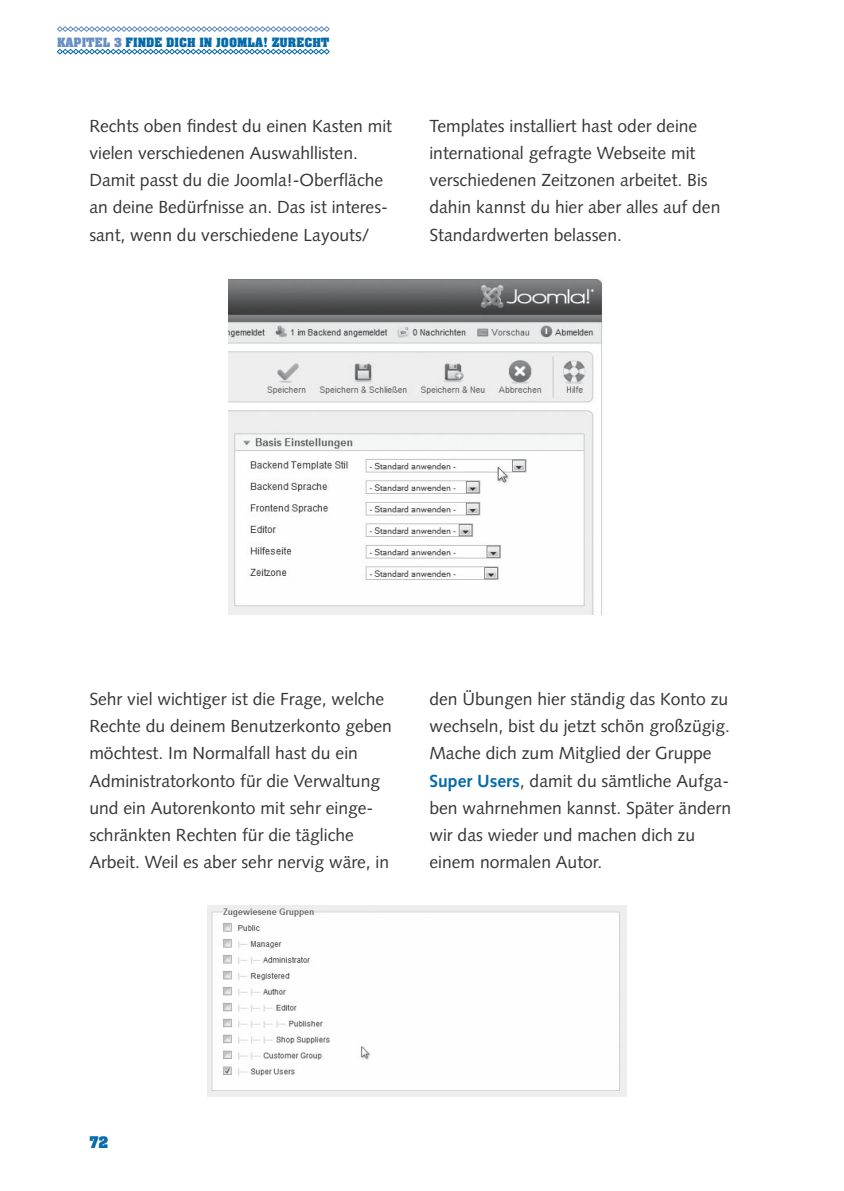
<style>
.page{position:relative;width:844px;height:1191px;background:#fff}
.page>*{position:absolute;margin:0;border:0;box-sizing:border-box;transform-origin:0 0}
.t1{font:17.5px/27.3px "Syntax";color:#373535}
.t2{font:17.5px "Aachen Bold Plain";color:#066aab}
.t3{font:14px "Aachen Bold Plain";color:#066aab}
.s1{color:#678fc3}
.s2{font-weight:700;color:#066aab}
</style>
<div class="page">
<svg style="left:57px;top:26px;width:273px;height:6px"></svg>
<svg style="left:57px;top:49px;width:273px;height:6px"></svg>
<img style="left:207px;top:905px;width:419px;height:191px">
<img style="left:228px;top:279px;width:375px;height:335px">
<p class="t3" style="left:57px;top:34px;width:274px"><span class="s1">KAPITEL 3</span> FINDE DICH IN JOOMLA! ZURECHT</p>
<p class="t1" style="left:89px;top:112px;width:304px">Rechts oben findest du einen Kasten mit vielen verschiedenen Auswahllisten.<br>Damit passt du die Joomla!-Oberfläche an deine Bedürfnisse an. Das ist interes&shy;sant, wenn du verschiedene Layouts/</p>
<p class="t1" style="left:429px;top:112px;width:292px">Templates installiert hast oder deine international gefragte Webseite mit verschiedenen Zeitzonen arbeitet. Bis dahin kannst du hier aber alles auf den Standardwerten belassen.</p>
<p class="t1" style="left:89px;top:685px;width:304px">Sehr viel wichtiger ist die Frage, welche Rechte du deinem Benutzerkonto geben möchtest. Im Normalfall hast du ein Administratorkonto für die Verwaltung und ein Autorenkonto mit sehr einge&shy;schränkten Rechten für die tägliche Arbeit. Weil es aber sehr nervig wäre, in</p>
<p class="t1" style="left:429px;top:685px;width:303px">den Übungen hier ständig das Konto zu wechseln, bist du jetzt schön großzügig.<br>Mache dich zum Mitglied der Gruppe <span class="s2">Super Users</span>, damit du sämtliche Aufga&shy;ben wahrnehmen kannst. Später ändern wir das wieder und machen dich zu einem normalen Autor.</p>
<p class="t2" style="left:89px;top:1132px;width:21px">72</p>
</div>
